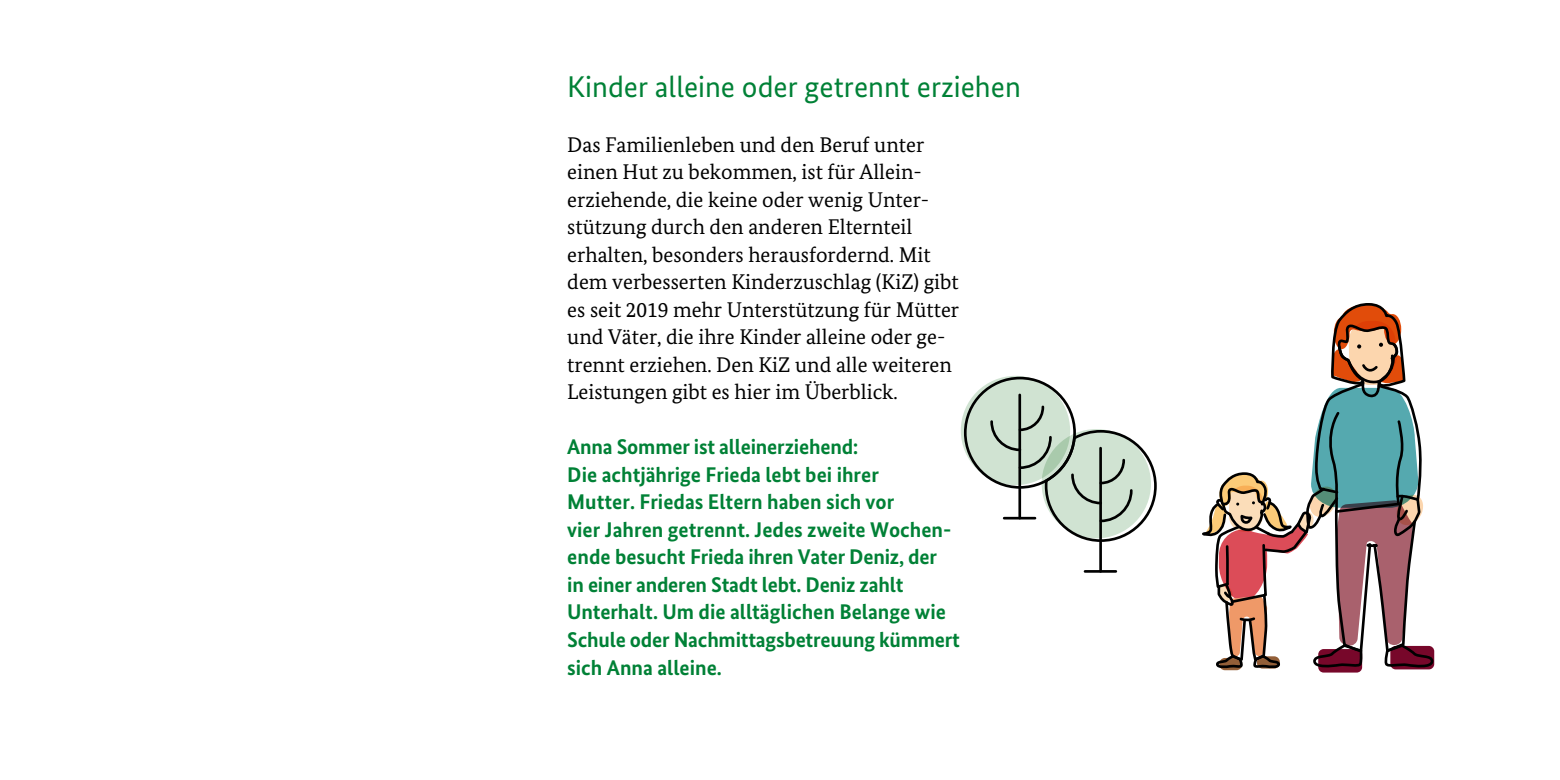
<style>
.page{position:relative;width:1560px;height:780px;background:#fff}
.page>*{position:absolute;margin:0;border:0;box-sizing:border-box;transform-origin:0 0}
.t1{font:30px "Bundes Sans";color:#008136}
.t2{font:21.25px/27.5px "Bundes Serif";color:#000}
.t3{font:700 21.25px/27.5px "Bundes Sans";color:#008136}
</style>
<div class="page">
<div style="left:960px;top:376px;width:109px;height:109px;background:#d0e3d2;border-radius:50%"></div>
<hr style="left:1018px;top:395px;width:2px;height:123px;background:#000">
<hr style="left:1099px;top:448px;width:2px;height:123px;background:#000">
<hr style="left:1084px;top:570px;width:31px;height:2px;background:#000">
<svg style="left:988px;top:404px;width:169px;height:139px"></svg>
<div style="left:963px;top:377px;width:112px;height:111px;border:3px solid #000;border-radius:50%"></div>
<div style="left:1317px;top:649px;width:44px;height:23px;background:#77072a;border-radius:5px"></div>
<svg style="left:1202px;top:303px;width:233px;height:367px"></svg>
<h2 class="t1" style="left:567px;top:68px;width:455px">Kinder alleine oder getrennt erziehen</h2>
<p class="t2" style="left:567px;top:130px;width:393px">Das Familienleben und den Beruf unter einen Hut zu bekommen, ist für Allein&shy;erziehende, die keine oder wenig Unter&shy;stützung durch den anderen Elternteil erhalten, besonders herausfordernd. Mit dem verbesserten Kinderzuschlag (KiZ) gibt es seit 2019 mehr Unterstützung für Mütter und Väter, die ihre Kinder alleine oder ge&shy;trennt erziehen. Den KiZ und alle weiteren Leistungen gibt es hier im Überblick.</p>
<p class="t3" style="left:567px;top:433px;width:394px">Anna Sommer ist alleinerziehend:<br>Die achtjährige Frieda lebt bei ihrer<br>Mutter. Friedas Eltern haben sich vor<br>vier Jahren getrennt. Jedes zweite Wochen&shy;ende besucht Frieda ihren Vater Deniz, der<br>in einer anderen Stadt lebt. Deniz zahlt Unterhalt. Um die alltäglichen Belange wie Schule oder Nachmittagsbetreuung kümmert sich Anna alleine.</p>
</div>
